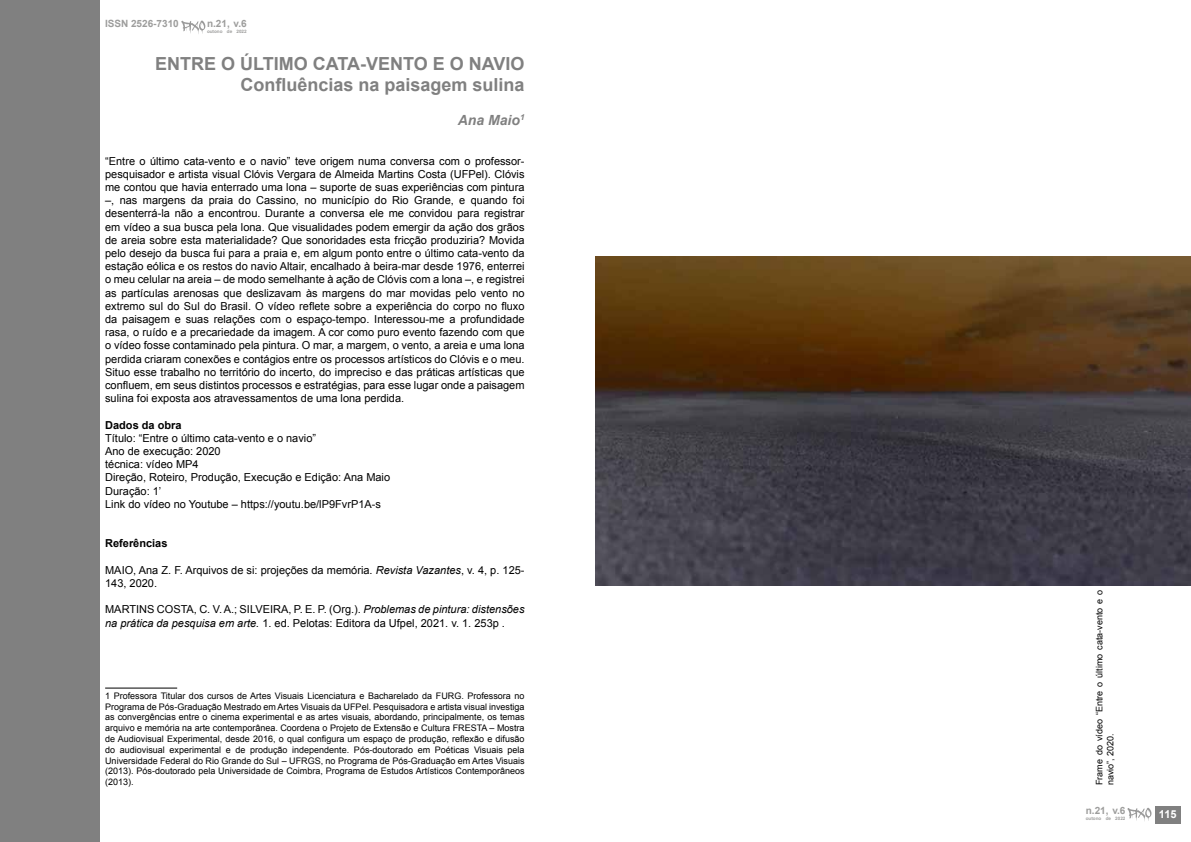
<style>
.page{position:relative;width:1191px;height:842px;background:#fff}
.page>*{position:absolute;margin:0;border:0;box-sizing:border-box;transform-origin:0 0}
.t1{font:700 18px/21.6px "Arial";color:#808080;text-align:right}
.t2{font:italic 700 14px "Arial";color:#808080}
.t3{font:11px/13.2px "Arial";color:#000}
.t4{font:700 11px "Arial";color:#000}
.t5{font:700 11px "Arial";color:#fff}
.t6{font:700 10px "Arial";color:#9d9d9c}
.t7{font:9px/10.8px "Arial";color:#000;text-align:justify}
.t8{font:700 4.6px "Arial";color:#9d9d9c}
.s1{font-style:italic}
</style>
<div class="page">
<hr style="left:105px;top:687px;width:72px;height:1px;background:#000">
<div style="left:0;top:0;width:99px;height:842px;background:#808080"></div>
<img style="left:595px;top:256px;width:595px;height:329px">
<svg style="left:181px;top:21px;width:24px;height:13px"></svg>
<div style="left:1155px;top:806px;width:25px;height:17px;background:#808080"></div>
<svg style="left:1127px;top:808px;width:24px;height:13px"></svg>
<p class="t6" style="left:105px;top:17px;width:75px">ISSN 2526-7310</p>
<p class="t6" style="left:207px;top:17px;width:41px">n.21, v.6</p>
<p class="t8" style="left:207px;top:28px;width:41px">outono de 2022</p>
<h1 class="t1" style="left:155px;top:53px;width:371px">ENTRE O ÚLTIMO CATA-VENTO E O NAVIO<br>Confluências na paisagem sulina</h1>
<p class="t2" style="left:458px;top:111px;width:68px">Ana Maio<sup>1</sup></p>
<p class="t3" style="left:105px;top:154px;width:421px;text-align:justify">“Entre o último cata-vento e o navio” teve origem numa conversa com o professor&shy;pesquisador e artista visual Clóvis Vergara de Almeida Martins Costa (UFPel). Clóvis me contou que havia enterrado uma lona – suporte de suas experiências com pintura –, nas margens da praia do Cassino, no município do Rio Grande, e quando foi desenterrá-la não a encontrou. Durante a conversa ele me convidou para registrar em vídeo a sua busca pela lona. Que visualidades podem emergir da ação dos grãos de areia sobre esta materialidade? Que sonoridades esta fricção produziria? Movida pelo desejo da busca fui para a praia e, em algum ponto entre o último cata-vento da estação eólica e os restos do navio Altair, encalhado à beira-mar desde 1976, enterrei o meu celular na areia – de modo semelhante à ação de Clóvis com a lona –, e registrei as partículas arenosas que deslizavam às margens do mar movidas pelo vento no extremo sul do Sul do Brasil. O vídeo reflete sobre a experiência do corpo no fluxo da paisagem e suas relações com o espaço-tempo. Interessou-me a profundidade rasa, o ruído e a precariedade da imagem. A cor como puro evento fazendo com que o vídeo fosse contaminado pela pintura. O mar, a margem, o vento, a areia e uma lona perdida criaram conexões e contágios entre os processos artísticos do Clóvis e o meu.<br>Situo esse trabalho no território do incerto, do impreciso e das práticas artísticas que confluem, em seus distintos processos e estratégias, para esse lugar onde a paisagem sulina foi exposta aos atravessamentos de uma lona perdida.</p>
<p class="t4" style="left:105px;top:417px;width:78px">Dados da obra</p>
<p class="t3" style="left:105px;top:431px;width:286px">Título: “Entre o último cata-vento e o navio”<br>Ano de execução: 2020<br>técnica: vídeo MP4<br>Direção, Roteiro, Produção, Execução e Edição: Ana Maio Duração: 1’<br>Link do vídeo no Youtube – https://youtu.be/lP9FvrP1A-s</p>
<p class="t4" style="left:105px;top:536px;width:64px">Referências</p>
<p class="t3" style="left:105px;top:563px;width:421px">MAIO, Ana Z. F. Arquivos de si: projeções da memória. <span class="s1">Revista Vazantes</span>, v. 4, p. 125-<br>143, 2020.</p>
<p class="t3" style="left:105px;top:603px;width:421px">MARTINS COSTA, C. V. A.; SILVEIRA, P. E. P. (Org.). <span class="s1">Problemas de pintura: distensões na prática da pesquisa em arte.</span> 1. ed. Pelotas: Editora da Ufpel, 2021. v. 1. 253p .</p>
<p class="t7" style="left:105px;top:690px;width:421px">1 Professora Titular dos cursos de Artes Visuais Licenciatura e Bacharelado da FURG. Professora no Programa de Pós-Graduação Mestrado em Artes Visuais da UFPel. Pesquisadora e artista visual investiga as convergências entre o cinema experimental e as artes visuais, abordando, principalmente, os temas arquivo e memória na arte contemporânea. Coordena o Projeto de Extensão e Cultura FRESTA – Mostra de Audiovisual Experimental, desde 2016, o qual configura um espaço de produção, reflexão e difusão do audiovisual experimental e de produção independente. Pós-doutorado em Poéticas Visuais pela Universidade Federal do Rio Grande do Sul – UFRGS, no Programa de Pós-Graduação em Artes Visuais (2013). Pós-doutorado pela Universidade de Coimbra, Programa de Estudos Artísticos Contemporâneos (2013).</p>
<p class="t7" style="left:1094px;top:785px;width:197px;rotate:-90deg">Frame do vídeo “Entre o último cata-vento e o navio”, 2020.</p>
<p class="t6" style="left:1085px;top:804px;width:41px">n.21, v.6</p>
<p class="t8" style="left:1085px;top:815px;width:41px">outono de 2022</p>
<p class="t5" style="left:1159px;top:807px;width:19px">115</p>
</div>
